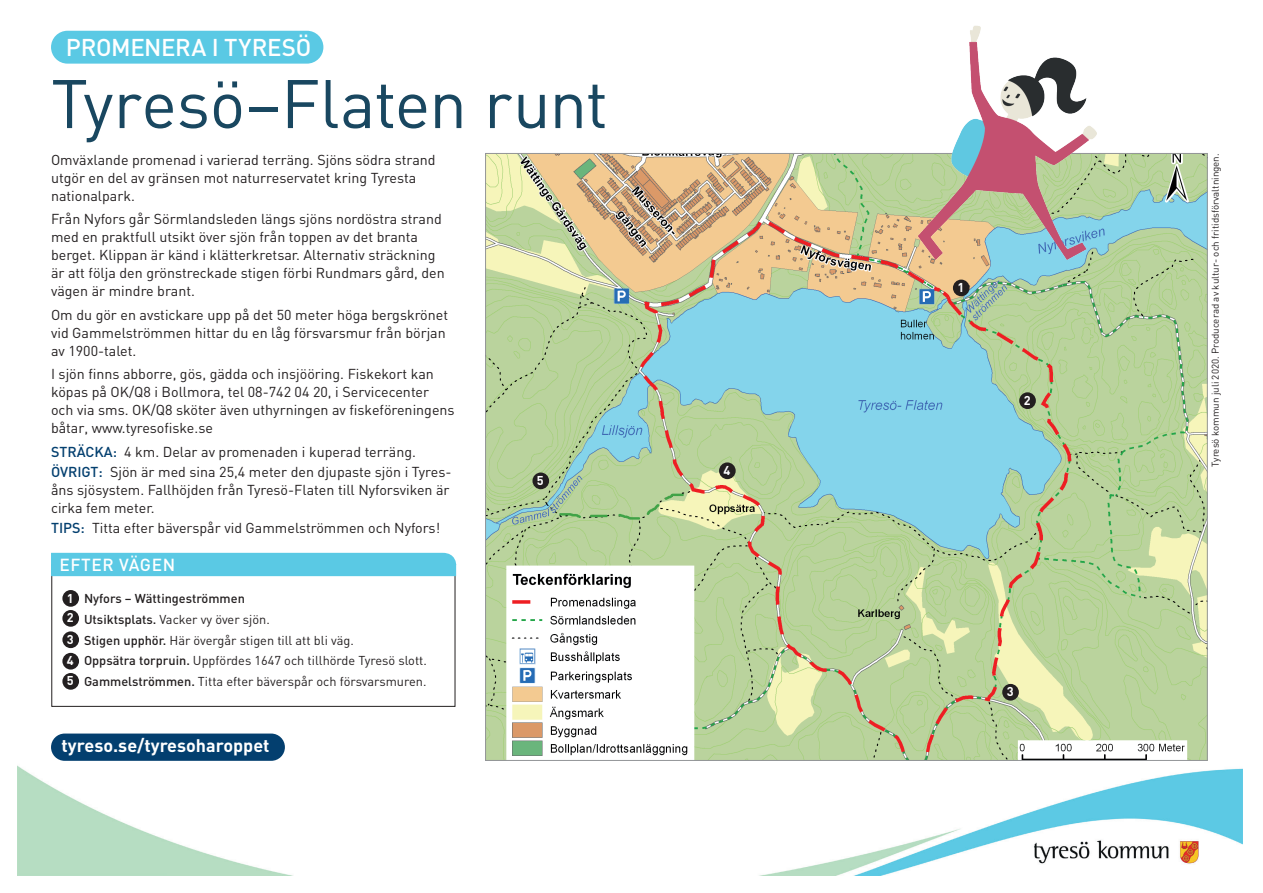
<style>
.page{position:relative;width:1263px;height:893px;background:#fff}
.page>*{position:absolute;margin:0;border:0;box-sizing:border-box;transform-origin:0 0}
.t1{font:67.5px "DIN";letter-spacing:-.01em;color:#194760}
.t2{font:500 24px "DIN";letter-spacing:-.015em;color:#fff}
.t3{font:700 18px "DIN";color:#fff}
.t4{font:500 17.25px "DIN";letter-spacing:.035em;color:#fff}
.t5{font:14.25px/18px "DIN";color:#231f20}
.t6{font:12.75px/20.7px "DIN";color:#231f20}
.t7{font:700 12.75px/20px "DIN";color:#fff}
.t8{font:9.75px "DIN";color:#231f20}
.s1{font-weight:500;color:#033f6f}
.s2{font-weight:500}
</style>
<div class="page">
<img style="left:17px;top:765px;width:1225px;height:111px">
<img style="left:487px;top:155px;width:719px;height:604px">
<div style="left:51px;top:564px;width:404px;height:143px;border:1px solid #231f20"></div>
<svg style="left:51px;top:552px;width:406px;height:25px;background:#65cce5"></svg>
<div style="left:62px;top:590px;width:17px;height:17px;background:#231f20;border-radius:50%"></div>
<div style="left:62px;top:610px;width:17px;height:17px;background:#231f20;border-radius:50%"></div>
<div style="left:62px;top:631px;width:17px;height:17px;background:#231f20;border-radius:50%"></div>
<div style="left:62px;top:653px;width:17px;height:17px;background:#231f20;border-radius:50%"></div>
<div style="left:953px;top:280px;width:16px;height:16px;background:#231f20;border-radius:50%"></div>
<div style="left:1019px;top:392px;width:17px;height:17px;background:#231f20;border-radius:50%"></div>
<div style="left:1002px;top:684px;width:17px;height:17px;background:#231f20;border-radius:50%"></div>
<div style="left:719px;top:462px;width:17px;height:17px;background:#231f20;border-radius:50%"></div>
<div style="left:51px;top:31px;width:272px;height:33px;background:#5ac9e4;border-radius:16px"></div>
<img style="left:909px;top:25px;width:188px;height:234px">
<div style="left:62px;top:673px;width:17px;height:17px;background:#231f20;border-radius:50%"></div>
<div style="left:532px;top:472px;width:17px;height:17px;background:#231f20;border-radius:50%"></div>
<div style="left:51px;top:733px;width:234px;height:28px;background:#033f6f;border-radius:14px"></div>
<h2 class="t2" style="left:66px;top:31px;width:247px">PROMENERA I TYRESÖ</h2>
<h1 class="t1" style="left:51px;top:58px;width:558px">Tyresö–Flaten runt</h1>
<p class="t5" style="left:51px;top:150px;width:386px">Omväxlande promenad i varierad terräng. Sjöns södra strand utgör en del av gränsen mot naturreservatet kring Tyresta nationalpark.</p>
<p class="t5" style="left:51px;top:210px;width:395px">Från Nyfors går Sörmlandsleden längs sjöns nordöstra strand med en praktfull utsikt över sjön från toppen av det branta berget. Klippan är känd i klätterkretsar. Alternativ sträckning är att följa den grönstreckade stigen förbi Rundmars gård, den vägen är mindre brant.</p>
<p class="t5" style="left:51px;top:305px;width:399px">Om du gör en avstickare upp på det 50 meter höga bergskrönet vid Gammelströmmen hittar du en låg försvarsmur från början av 1900-talet.</p>
<p class="t5" style="left:51px;top:365px;width:405px">I sjön finns abborre, gös, gädda och insjööring. Fiskekort kan köpas på OK/Q8 i Bollmora, tel 08-742 04 20, i Servicecenter och via sms. OK/Q8 sköter även uthyrningen av fiskeföreningens båtar, www.tyresofiske.se</p>
<p class="t5" style="left:51px;top:441px;width:402px;line-height:20.1px"><span class="s1">STRÄCKA:</span> 4 km. Delar av promenaden i kuperad terräng.<br><span class="s1">ÖVRIGT:</span> Sjön är med sina 25,4 meter den djupaste sjön i Tyres-</p>
<p class="t5" style="left:51px;top:480px;width:400px">åns sjösystem. Fallhöjden från Tyresö-Flaten till Nyforsviken är cirka fem meter.</p>
<p class="t5" style="left:51px;top:518px;width:391px"><span class="s1">TIPS:</span> Titta efter bäverspår vid Gammelströmmen och Nyfors!</p>
<p class="t4" style="left:59px;top:553px;width:117px">EFTER VÄGEN</p>
<p class="t7" style="left:67px;top:587px;width:8px">1<br>2</p>
<p class="t7" style="left:67px;top:628px;width:8px;line-height:21.5px">3<br>4</p>
<p class="t6" style="left:84px;top:588px;width:344px"><span class="s2">Nyfors – Wättingeströmmen<br>Utsiktsplats.</span> Vacker vy över sjön.<br><span class="s2">Stigen upphör.</span> Här övergår stigen till att bli väg.<br><span class="s2">Oppsätra torpruin.</span> Uppfördes 1647 och tillhörde Tyresö slott.<br><span class="s2">Gammelströmmen.</span> Titta efter bäverspår och försvarsmuren.</p>
<p class="t7" style="left:67px;top:670px;width:8px">5</p>
<p class="t3" style="left:62px;top:734px;width:209px">tyreso.se/tyresoharoppet</p>
<p class="t7" style="left:537px;top:470px;width:8px">5</p>
<p class="t7" style="left:723px;top:460px;width:8px">4</p>
<p class="t7" style="left:957px;top:277px;width:8px">1</p>
<p class="t7" style="left:1024px;top:390px;width:8px">2</p>
<p class="t7" style="left:1007px;top:681px;width:8px">3</p>
<p class="t8" style="left:1209px;top:467px;width:315px;rotate:-90deg">Tyresö kommun juli 2020. Producerad av kultur- och fritidsförvaltningen.</p>
</div>
